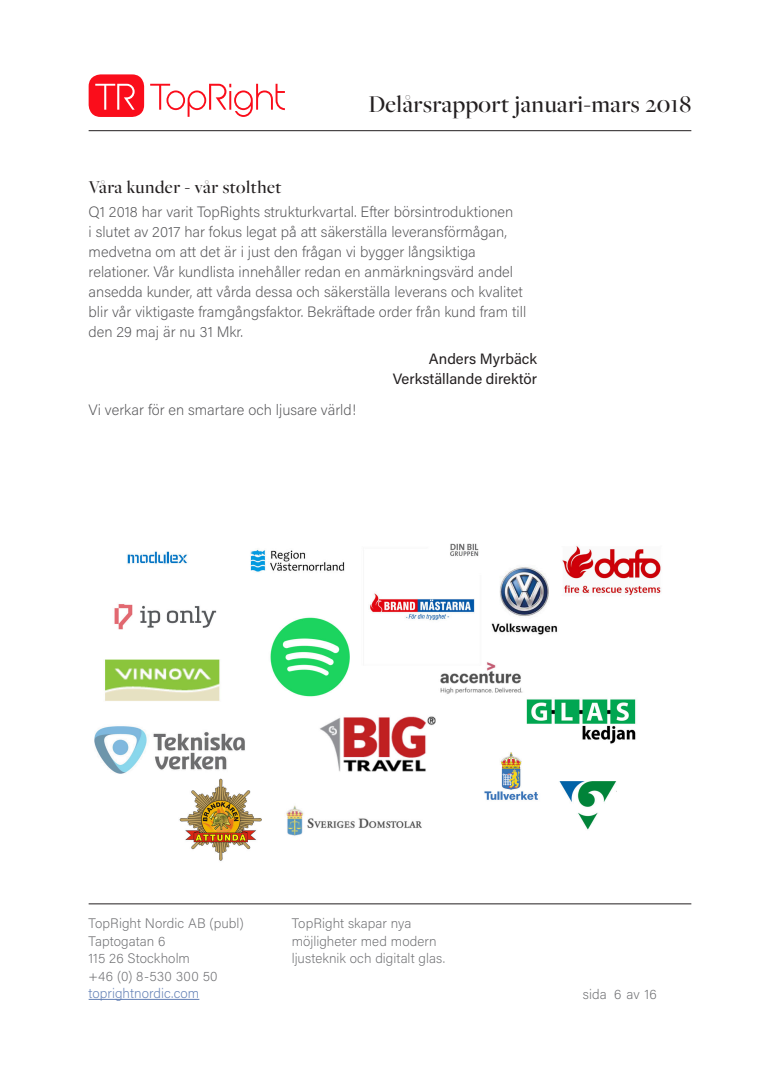
<style>
.page{position:relative;width:780px;height:1088px;background:#fff}
.page>*{position:absolute;margin:0;border:0;box-sizing:border-box;transform-origin:0 0}
.t1{font:500 25px "Freight Big Pro";letter-spacing:.02em;color:#231f20}
.mellanrubrik{font:500 18.75px "Freight Big Pro";letter-spacing:.03em;color:#231f20}
.t2{font:200 15px/20px "Acumin Pro";color:#535355}
.Paragraf_highlight{font:15px/20px "Acumin Pro";color:#231f20;text-align:right}
.t3{font:200 13.75px/17.5px "Acumin Pro";letter-spacing:.005em;color:#6c6d70}
.t4{font:200 13.75px "Acumin Pro";letter-spacing:.005em;color:#607eb4}
</style>
<div class="page">
<hr style="left:89px;top:999px;width:110px;height:1px;background:#607eb4">
<hr style="left:89px;top:130px;width:602px;height:1px;background:#231f20">
<hr style="left:89px;top:903px;width:602px;height:1px;background:#231f20">
<div style="left:89px;top:74px;width:55px;height:43px;background:#fa0d1b;border-radius:12px"></div>
<svg style="left:150px;top:84px;width:135px;height:33px"></svg>
<svg style="left:95px;top:84px;width:40px;height:26px"></svg>
<img style="left:94px;top:543px;width:567px;height:318px">
<h1 class="t1" style="left:368px;top:88px;width:324px">Delårsrapport januari-mars 2018</h1>
<p class="mellanrubrik" style="left:89px;top:174px;width:194px">Våra kunder - vår stolthet</p>
<p class="t2" style="left:89px;top:201px;width:439px">Q1 2018 har varit TopRights strukturkvartal. Efter börsintroduktionen<br>i slutet av 2017 har fokus legat på att säkerställa leveransförmågan, medvetna om att det är i just den frågan vi bygger långsiktiga relationer. Vår kundlista innehåller redan en anmärkningsvärd andel ansedda kunder, att vårda dessa och säkerställa leverans och kvalitet blir vår viktigaste framgångsfaktor. Bekräftade order från kund fram till den 29 maj är nu 31 Mkr.</p>
<p class="Paragraf_highlight" style="left:393px;top:348px;width:146px">Anders Myrbäck<br>Verkställande direktör</p>
<p class="t2" style="left:89px;top:399px;width:269px">Vi verkar för en smartare och ljusare värld!</p>
<p class="t3" style="left:89px;top:914px;width:157px">TopRight Nordic AB (publ)<br>Taptogatan 6<br>115 26 Stockholm<br>+46 (0) 8-530 300 50</p>
<p class="t4" style="left:89px;top:984px;width:112px">toprightnordic.com</p>
<p class="t3" style="left:292px;top:914px;width:155px">TopRight skapar nya möjligheter med modern ljusteknik och digitalt glas.</p>
<p class="t3" style="left:583px;top:985px;width:75px">sida 6 av 16</p>
</div>
